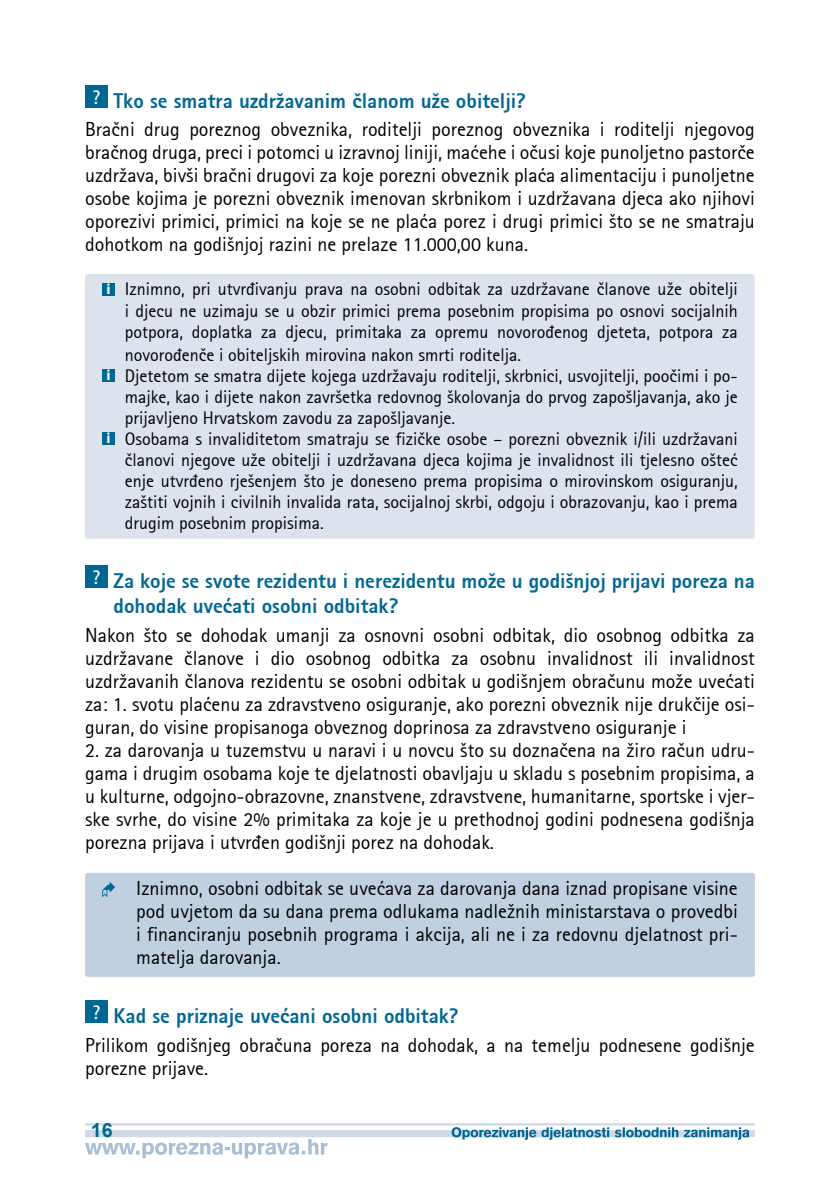
<style>
.page{position:relative;width:840px;height:1191px;background:#fff}
.page>*{position:absolute;margin:0;border:0;box-sizing:border-box;transform-origin:0 0}
.t1{font:700 21px/25px "Agfa Rotis Sans Serif Ex";color:#006693}
.t2{font:20px/23px "Agfa Rotis Sans Serif";color:#000;text-align:justify}
.t3{font:700 19.6px "Arial";color:#006693}
.t4{font:18px/21px "Agfa Rotis Sans Serif";color:#000;text-align:justify}
.s1{font-family:"Myriad Pro";font-weight:700;font-size:15px;color:#fff}
</style>
<div class="page">
<svg style="left:85px;top:1139px;width:242px;height:19px"></svg>
<hr style="left:85px;top:1123px;width:669px;height:2px;background:#cedae7">
<div style="left:85px;top:1130px;width:669px;height:7px;background:#cedae7"></div>
<svg style="left:451px;top:1127px;width:297px;height:12px"></svg>
<div style="left:85px;top:873px;width:669px;height:103px;background:#c0d0e0;border-radius:3px"></div>
<div style="left:85px;top:274px;width:669px;height:265px;background:#dce3ed;border-radius:3px"></div>
<div style="left:85px;top:85px;width:23px;height:23px;background:#006693"></div>
<div style="left:102px;top:283px;width:13px;height:12px;background:#006693"></div>
<div style="left:102px;top:369px;width:13px;height:12px;background:#006693"></div>
<div style="left:102px;top:432px;width:13px;height:12px;background:#006693"></div>
<div style="left:85px;top:565px;width:23px;height:23px;background:#006693"></div>
<svg style="left:102px;top:881px;width:13px;height:16px"></svg>
<div style="left:85px;top:1000px;width:23px;height:23px;background:#006693"></div>
<p class="t1" style="left:92px;top:88px;width:435px"><sup>?</sup> Tko se smatra uzdr`avanim ~lanom u`e obitelji?</p>
<p class="t2" style="left:85px;top:118px;width:670px">Bra~ni drug poreznog obveznika, roditelji poreznog obveznika i roditelji njegovog bra~nog druga, preci i potomci u izravnoj liniji, ma}ehe i o~usi koje punoljetno pastor~e uzdr`ava, bivši bra~ni drugovi za koje porezni obveznik pla}a alimentaciju i punoljetne osobe kojima je porezni obveznik imenovan skrbnikom i uzdr`avana djeca ako njihovi oporezivi primici, primici na koje se ne pla}a porez i drugi primici što se ne smatraju dohotkom na godišnjoj razini ne prelaze 11.000,00 kuna.</p>
<p class="t4" style="left:125px;top:279px;width:614px;text-indent:-18px"><span class="s1">i</span> Iznimno, pri utvr|ivanju prava na osobni odbitak za uzdr`avane ~lanove u`e obitelji i djecu ne uzimaju se u obzir primici prema posebnim propisima po osnovi socijalnih potpora, doplatka za djecu, primitaka za opremu novoro|enog djeteta, potpora za</p>
<p class="t4" style="left:125px;top:344px;width:397px">novoro|en~e i obiteljskih mirovina nakon smrti roditelja.</p>
<p class="t4" style="left:106px;top:365px;width:632px"><span class="s1">i</span> Djetetom se smatra dijete kojega uzdr`avaju roditelji, skrbnici, usvojitelji, poo~imi i po-</p>
<p class="t4" style="left:125px;top:386px;width:614px">majke, kao i dijete nakon završetka redovnog školovanja do prvog zapošljavanja, ako je</p>
<p class="t4" style="left:125px;top:407px;width:331px">prijavljeno Hrvatskom zavodu za zapošljavanje.</p>
<p class="t4" style="left:106px;top:428px;width:632px"><span class="s1">i</span> Osobama s invaliditetom smatraju se fizi~ke osobe – porezni obveznik i/ili uzdr`avani</p>
<p class="t4" style="left:125px;top:449px;width:614px">~lanovi njegove u`e obitelji i uzdr`avana djeca kojima je invalidnost ili tjelesno ošte}</p>
<p class="t4" style="left:125px;top:470px;width:614px">enje utvr|eno rješenjem što je doneseno prema propisima o mirovinskom osiguranju,</p>
<p class="t4" style="left:125px;top:491px;width:614px">zaštiti vojnih i civilnih invalida rata, socijalnoj skrbi, odgoju i obrazovanju, kao i prema</p>
<p class="t4" style="left:125px;top:512px;width:200px">drugim posebnim propisima.</p>
<p class="t1" style="left:113px;top:568px;width:642px;text-indent:-21px"><sup>?</sup> Za koje se svote rezidentu i nerezidentu mo`e u godišnjoj prijavi poreza na dohodak uve}ati osobni odbitak?</p>
<p class="t2" style="left:85px;top:623px;width:670px">Nakon što se dohodak umanji za osnovni osobni odbitak, dio osobnog odbitka za uzdr`avane ~lanove i dio osobnog odbitka za osobnu invalidnost ili invalidnost uzdr`avanih ~lanova rezidentu se osobni odbitak u godišnjem obra~unu mo`e uve}ati za: 1. svotu pla}enu za zdravstveno osiguranje, ako porezni obveznik nije druk~ije osi&shy;guran, do visine propisanoga obveznog doprinosa za zdravstveno osiguranje i</p>
<p class="t2" style="left:85px;top:738px;width:670px">2. za darovanja u tuzemstvu u naravi i u novcu što su dozna~ena na `iro ra~un udru&shy;gama i drugim osobama koje te djelatnosti obavljaju u skladu s posebnim propisima, a u kulturne, odgojno-obrazovne, znanstvene, zdravstvene, humanitarne, sportske i vjer&shy;ske svrhe, do visine 2% primitaka za koje je u prethodnoj godini podnesena godišnja porezna prijava i utvr|en godišnji porez na dohodak.</p>
<p class="t2" style="left:136px;top:876px;width:602px">Iznimno, osobni odbitak se uve}ava za darovanja dana iznad propisane visine pod uvjetom da su dana prema odlukama nadle`nih ministarstava o provedbi i financiranju posebnih programa i akcija, ali ne i za redovnu djelatnost pri&shy;matelja darovanja.</p>
<p class="t1" style="left:92px;top:1003px;width:367px"><sup>?</sup> Kad se priznaje uve}ani osobni odbitak?</p>
<p class="t2" style="left:85px;top:1033px;width:670px">Prilikom godišnjeg obra~una poreza na dohodak, a na temelju podnesene godišnje porezne prijave.</p>
<p class="t3" style="left:91px;top:1117px;width:23px">16</p>
</div>
